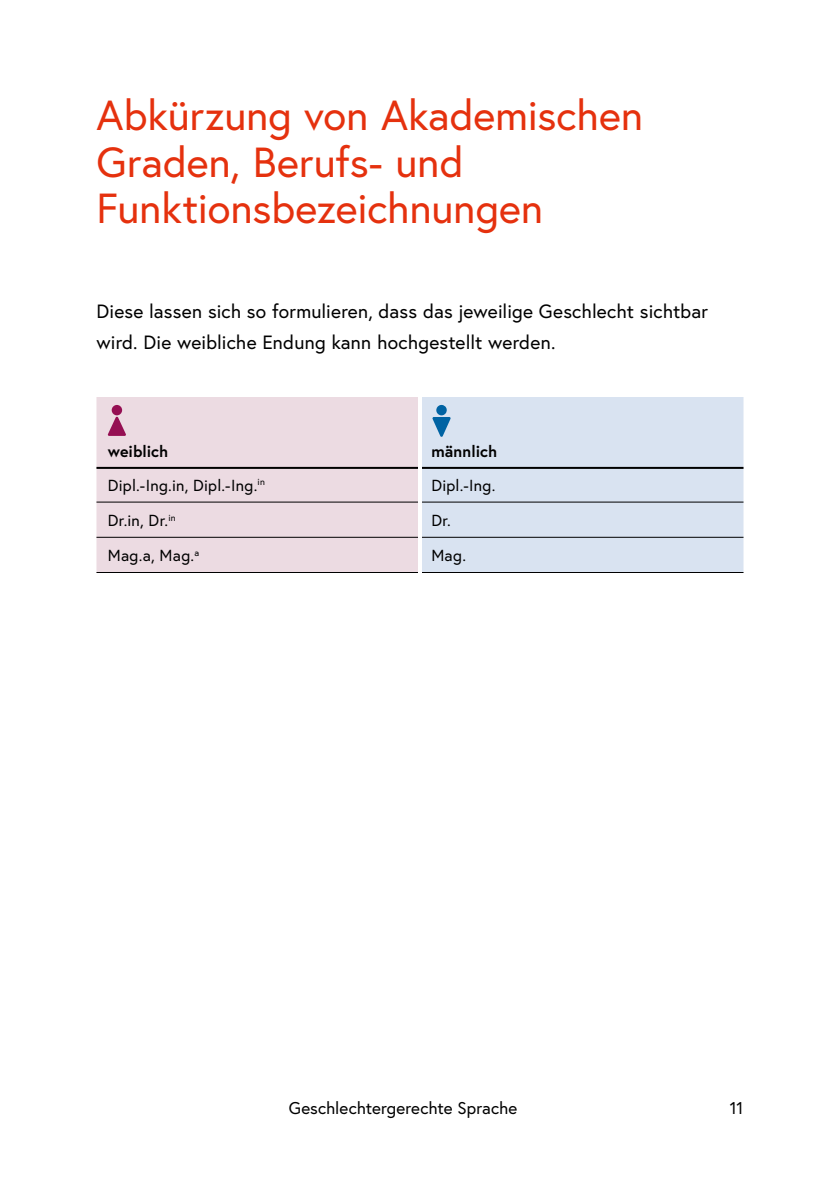
<style>
.page{position:relative;width:840px;height:1191px;background:#fff}
.page>*{position:absolute;margin:0;border:0;box-sizing:border-box;transform-origin:0 0}
.t1{font:42px/46.2px "Europa Austria";color:#e5310e}
.t2{font:19.2px "Europa Austria";letter-spacing:.005em;color:#000}
.t3{font:17px "Europa Austria";color:#000}
.t4{font:16px "Europa Austria";letter-spacing:.02em;color:#000}
.t5{font:700 16px "Europa Austria";letter-spacing:.005em;color:#000}
</style>
<div class="page">
<div style="left:96px;top:397px;width:322px;height:175px;background:#ecdbe2"></div>
<div style="left:422px;top:397px;width:321px;height:175px;background:#d9e3f1"></div>
<hr style="left:96px;top:501px;width:322px;height:1px;background:#000">
<hr style="left:422px;top:501px;width:321px;height:1px;background:#000">
<hr style="left:96px;top:537px;width:322px;height:1px;background:#000">
<hr style="left:422px;top:537px;width:321px;height:1px;background:#000">
<hr style="left:96px;top:467px;width:322px;height:2px;background:#000">
<hr style="left:422px;top:467px;width:321px;height:2px;background:#000">
<hr style="left:96px;top:572px;width:322px;height:1px;background:#000">
<hr style="left:422px;top:572px;width:321px;height:1px;background:#000">
<svg style="left:108px;top:417px;width:18px;height:19px"></svg>
<div style="left:112px;top:405px;width:10px;height:10px;background:#950f53;border-radius:50%"></div>
<svg style="left:432px;top:405px;width:18px;height:32px"></svg>
<h1 class="t1" style="left:96px;top:92px;width:548px">Abkürzung von Akademischen<br>Graden, Berufs- und<br>Funktionsbezeichnungen</h1>
<p class="t2" style="left:96px;top:298px;width:612px">Diese lassen sich so formulieren, dass das jeweilige Geschlecht sichtbar</p>
<p class="t2" style="left:96px;top:330px;width:460px">wird. Die weibliche Endung kann hochgestellt werden.</p>
<p class="t5" style="left:108px;top:440px;width:62px">weiblich</p>
<p class="t5" style="left:431px;top:440px;width:67px">männlich</p>
<p class="t4" style="left:108px;top:475px;width:158px">Dipl.-Ing.in, Dipl.-Ing.<sup>in</sup></p>
<p class="t4" style="left:431px;top:475px;width:66px">Dipl.-Ing.</p>
<p class="t4" style="left:108px;top:510px;width:69px">Dr.in, Dr.<sup>in</sup></p>
<p class="t4" style="left:431px;top:510px;width:21px">Dr.</p>
<p class="t4" style="left:108px;top:545px;width:93px">Mag.a, Mag.<sup>a</sup></p>
<p class="t4" style="left:431px;top:545px;width:36px">Mag.</p>
<p class="t3" style="left:288px;top:1096px;width:230px">Geschlechtergerechte Sprache</p>
<p class="t3" style="left:729px;top:1096px;width:15px">11</p>
</div>
